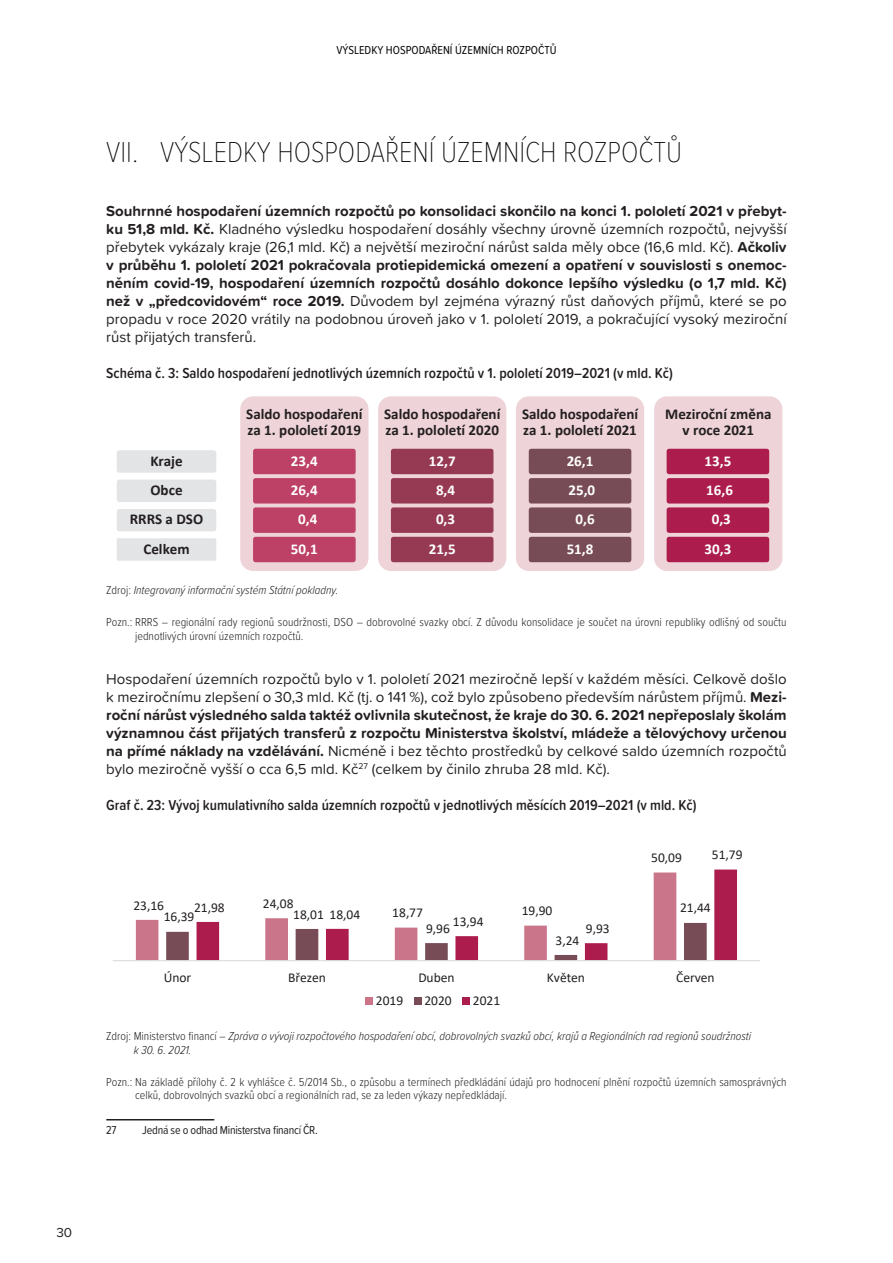
<style>
.page{position:relative;width:893px;height:1263px;background:#fff}
.page>*{position:absolute;margin:0;border:0;box-sizing:border-box;transform-origin:0 0}
.nadpis_1_urovně_-_li{font:100 30px "Proxima Soft Cond";color:#040503}
.text_normal_10_b{font:15px/18px "Proxima Soft";color:#231f20;text-align:justify}
.tabulka_nadpis{font:600 15px "Proxima Soft Cond";color:#231f20}
.t1{font:700 15px/16.5px "Calibri";color:#231f20}
.t2{font:700 15px/29.4px "Calibri";color:#fff;text-align:center}
.t3{font:13.5px "Calibri";color:#231f20}
.t4{font:13.5px "Proxima Soft";color:#231f20}
.zdroje{font:300 12px/13.8px "Proxima Soft Cond";color:#231f20}
.zdroje-2{font:italic 300 12px/13.8px "Proxima Soft Cond";color:#231f20}
.poznámky_pod_čarou{font:12px "Proxima Soft Cond";letter-spacing:-.02em;color:#231f20}
.t5{font:12px "Proxima Soft Cond";color:#040503}
.s1{font-weight:700}
.s2{font-style:normal}
</style>
<div class="page">
<hr style="left:106px;top:1119px;width:108px;height:1px;background:#231f20">
<div style="left:114px;top:447px;width:105px;height:29px;background:#e3e4e6;border:3px solid #fff;border-radius:4px"></div>
<div style="left:114px;top:477px;width:105px;height:28px;background:#e3e4e6;border:3px solid #fff;border-radius:4px"></div>
<div style="left:114px;top:506px;width:105px;height:28px;background:#e3e4e6;border:3px solid #fff;border-radius:4px"></div>
<div style="left:114px;top:535px;width:105px;height:29px;background:#e3e4e6;border:3px solid #fff;border-radius:3px"></div>
<div style="left:240px;top:396px;width:128px;height:175px;background:#eed3d9;border-radius:13px"></div>
<div style="left:253px;top:449px;width:103px;height:25px;background:#bd4066;border-radius:3px"></div>
<div style="left:253px;top:478px;width:103px;height:25px;background:#bd4066;border-radius:3px"></div>
<div style="left:253px;top:507px;width:103px;height:26px;background:#bd4066;border-radius:3px"></div>
<div style="left:253px;top:537px;width:103px;height:25px;background:#bd4066;border-radius:3px"></div>
<div style="left:378px;top:396px;width:128px;height:175px;background:#eed3d9;border-radius:13px"></div>
<div style="left:391px;top:449px;width:102px;height:25px;background:#963a54;border-radius:3px"></div>
<div style="left:391px;top:478px;width:102px;height:25px;background:#963a54;border-radius:3px"></div>
<div style="left:391px;top:507px;width:102px;height:26px;background:#963a54;border-radius:3px"></div>
<div style="left:391px;top:537px;width:102px;height:25px;background:#963a54;border-radius:3px"></div>
<div style="left:516px;top:396px;width:128px;height:175px;background:#eed3d9;border-radius:13px"></div>
<div style="left:529px;top:449px;width:102px;height:25px;background:#784c56;border-radius:3px"></div>
<div style="left:529px;top:478px;width:102px;height:25px;background:#784c56;border-radius:3px"></div>
<div style="left:529px;top:507px;width:102px;height:26px;background:#784c56;border-radius:3px"></div>
<div style="left:529px;top:537px;width:102px;height:25px;background:#784c56;border-radius:3px"></div>
<div style="left:654px;top:396px;width:128px;height:175px;background:#eed3d9;border-radius:13px"></div>
<div style="left:667px;top:449px;width:102px;height:25px;background:#ac1c4d;border-radius:3px"></div>
<div style="left:667px;top:478px;width:102px;height:25px;background:#ac1c4d;border-radius:3px"></div>
<div style="left:667px;top:507px;width:102px;height:26px;background:#ac1c4d;border-radius:3px"></div>
<div style="left:667px;top:537px;width:102px;height:25px;background:#ac1c4d;border-radius:3px"></div>
<svg style="left:136px;top:919px;width:61px;height:41px"></svg>
<svg style="left:166px;top:923px;width:31px;height:37px"></svg>
<svg style="left:197px;top:869px;width:540px;height:91px"></svg>
<hr style="left:113px;top:960px;width:647px;height:1px;background:#dcdddf">
<div style="left:365px;top:997px;width:8px;height:7px;background:#ca758a"></div>
<div style="left:414px;top:997px;width:7px;height:7px;background:#784c56"></div>
<div style="left:462px;top:997px;width:8px;height:7px;background:#ac1c4d"></div>
<p class="t5" style="left:336px;top:41px;width:222px">VÝSLEDKY HOSPODAŘENÍ ÚZEMNÍCH ROZPOČTŮ</p>
<p class="nadpis_1_urovně_-_li" style="left:106px;top:130px;width:577px">VII. VÝSLEDKY HOSPODAŘENÍ ÚZEMNÍCH ROZPOČTŮ</p>
<p class="text_normal_10_b" style="left:106px;top:201px;width:682px"><span class="s1">Souhrnné hospodaření územních rozpočtů po konsolidaci skončilo na konci 1. pololetí 2021 v přebyt&shy;ku 51,8 mld. Kč.</span> Kladného výsledku hospodaření dosáhly všechny úrovně územních rozpočtů, nejvyšší přebytek vykázaly kraje (26,1 mld. Kč) a největší meziroční nárůst salda měly obce (16,6 mld. Kč). <span class="s1">Ačkoliv v průběhu 1. pololetí 2021 pokračovala protiepidemická omezení a opatření v souvislosti s onemoc&shy;něním covid-19, hospodaření územních rozpočtů dosáhlo dokonce lepšího výsledku (o 1,7 mld. Kč) než v „předcovidovém“ roce 2019.</span> Důvodem byl zejména výrazný růst daňových příjmů, které se po propadu v roce 2020 vrátily na podobnou úroveň jako v 1. pololetí 2019, a pokračující vysoký meziroční růst přijatých transferů.</p>
<p class="tabulka_nadpis" style="left:106px;top:362px;width:568px">Schéma č. 3: Saldo hospodaření jednotlivých územních rozpočtů v 1. pololetí 2019–2021 (v mld. Kč)</p>
<p class="t1" style="left:130px;top:446px;width:75px;line-height:29.4px;text-align:center">Kraje<br>Obce<br>RRRS a DSO<br>Celkem</p>
<p class="t1" style="left:246px;top:405px;width:118px">Saldo hospodaření za 1. pololetí 2019</p>
<p class="t2" style="left:291px;top:446px;width:28px">23,4<br>26,4<br>0,4<br>50,1</p>
<p class="t1" style="left:384px;top:405px;width:118px">Saldo hospodaření za 1. pololetí 2020</p>
<p class="t2" style="left:429px;top:446px;width:28px">12,7<br>8,4<br>0,3<br>21,5</p>
<p class="t1" style="left:522px;top:405px;width:118px">Saldo hospodaření za 1. pololetí 2021</p>
<p class="t2" style="left:567px;top:446px;width:30px">26,1<br>25,0<br>0,6<br>51,8</p>
<p class="t1" style="left:665px;top:405px;width:108px;text-align:center">Meziroční změna v roce 2021</p>
<p class="t2" style="left:705px;top:446px;width:30px">13,5<br>16,6<br>0,3<br>30,3</p>
<p class="zdroje-2" style="left:106px;top:582px;width:233px"><span class="s2">Zdroj:</span> Integrovaný informační systém Státní pokladny.</p>
<p class="zdroje" style="left:135px;top:614px;width:653px;text-indent:-29px">Pozn.: RRRS – regionální rady regionů soudržnosti, DSO – dobrovolné svazky obcí. Z důvodu konsolidace je součet na úrovni republiky odlišný od součtu jednotlivých úrovní územních rozpočtů.</p>
<p class="text_normal_10_b" style="left:106px;top:669px;width:682px">Hospodaření územních rozpočtů bylo v 1. pololetí 2021 meziročně lepší v každém měsíci. Celkově došlo k meziročnímu zlepšení o 30,3 mld. Kč (tj. o 141 %), což bylo způsobeno především nárůstem příjmů. <span class="s1">Mezi&shy;roční nárůst výsledného salda taktéž ovlivnila skutečnost, že kraje do 30. 6. 2021 nepřeposlaly školám významnou část přijatých transferů z rozpočtu Ministerstva školství, mládeže a tělovýchovy určenou na přímé náklady na vzdělávání.</span> Nicméně i bez těchto prostředků by celkové saldo územních rozpočtů bylo meziročně vyšší o cca 6,5 mld. Kč<sup>27</sup> (celkem by činilo zhruba 28 mld. Kč).</p>
<p class="tabulka_nadpis" style="left:106px;top:794px;width:592px">Graf č. 23: Vývoj kumulativního salda územních rozpočtů v jednotlivých měsících 2019–2021 (v mld. Kč)</p>
<p class="t3" style="left:651px;top:848px;width:32px">50,09</p>
<p class="t3" style="left:712px;top:845px;width:32px">51,79</p>
<p class="t3" style="left:133px;top:896px;width:32px">23,16</p>
<p class="t3" style="left:263px;top:894px;width:32px">24,08</p>
<p class="t3" style="left:194px;top:898px;width:32px">21,98</p>
<p class="t3" style="left:680px;top:898px;width:32px">21,44</p>
<p class="t3" style="left:453px;top:912px;width:32px">13,94</p>
<p class="t3" style="left:586px;top:919px;width:25px">9,93</p>
<p class="t3" style="left:392px;top:903px;width:32px">18,77</p>
<p class="t3" style="left:522px;top:901px;width:32px">19,90</p>
<p class="t3" style="left:164px;top:907px;width:32px">16,39</p>
<p class="t3" style="left:293px;top:905px;width:69px">18,01 18,04</p>
<p class="t3" style="left:426px;top:919px;width:25px">9,96</p>
<p class="t3" style="left:555px;top:931px;width:25px">3,24</p>
<p class="t3" style="left:164px;top:968px;width:29px">Únor</p>
<p class="t3" style="left:288px;top:968px;width:39px">Březen</p>
<p class="t3" style="left:418px;top:968px;width:38px">Duben</p>
<p class="t3" style="left:547px;top:968px;width:40px">Květen</p>
<p class="t3" style="left:676px;top:968px;width:40px">Červen</p>
<p class="t3" style="left:376px;top:991px;width:29px">2019</p>
<p class="t3" style="left:424px;top:991px;width:29px">2020</p>
<p class="t3" style="left:473px;top:991px;width:29px">2021</p>
<p class="zdroje-2" style="left:134px;top:1028px;width:619px;text-indent:-27px"><span class="s2">Zdroj: Ministerstvo financí –</span> Zpráva o vývoji rozpočtového hospodaření obcí, dobrovolných svazků obcí, krajů a Regionálních rad regionů soudržnosti k 30. 6. 2021.</p>
<p class="zdroje" style="left:135px;top:1074px;width:653px;text-indent:-29px">Pozn.: Na základě přílohy č. 2 k vyhlášce č. 5/2014 Sb., o způsobu a termínech předkládání údajů pro hodnocení plnění rozpočtů územních samosprávných celků, dobrovolných svazků obcí a regionálních rad, se za leden výkazy nepředkládají.</p>
<p class="poznámky_pod_čarou" style="left:106px;top:1121px;width:12px">27</p>
<p class="poznámky_pod_čarou" style="left:142px;top:1121px;width:177px">Jedná se o odhad Ministerstva financí ČR.</p>
<p class="t4" style="left:56px;top:1222px;width:17px">30</p>
</div>
